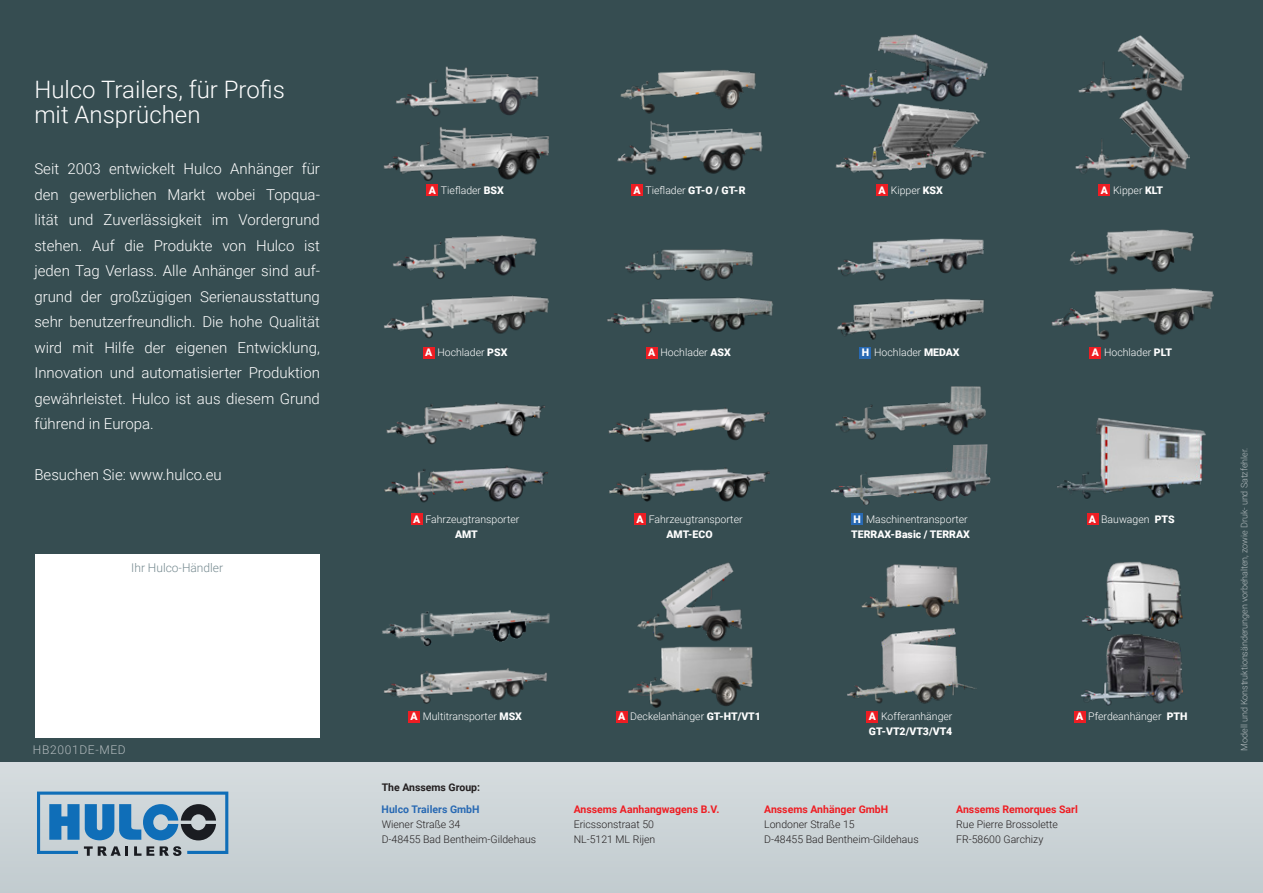
<style>
.page{position:relative;width:1263px;height:893px;background:#fff}
.page>*{position:absolute;margin:0;border:0;box-sizing:border-box;transform-origin:0 0}
.t1{font:300 24px/25.5px "Roboto";color:#fff}
.t2{font:300 15px/25.5px "Roboto";color:#fff;text-align:justify}
.t3{font:300 12px "Roboto";color:#768a90}
.t4{font:300 12px "Roboto";letter-spacing:.055em;color:#b3bbbe}
.t5{font:300 10.5px/15px "Roboto";color:#fff;text-align:center}
.t6{font:300 10.5px "Roboto";color:#231f20}
.t7{font:900 10.5px/15px "Roboto";color:#fff}
.t8{font:700 10.5px "Roboto";color:#ee1d23}
.t9{font:700 10.5px "Roboto";color:#2869b3}
.t10{font:700 10.5px "Roboto";color:#231f20}
.t11{font:300 9px "Roboto";letter-spacing:-.005em;color:#b3bbbe}
.s1{font-weight:900}
.s2{font-weight:300}
</style>
<div class="page">
<div style="left:0;top:505px;width:1263px;height:388px;background:#ccd4d7"></div>
<div style="left:0;top:0;width:1263px;height:762px;background:#364d51"></div>
<img style="left:396px;top:66px;width:143px;height:51px">
<img style="left:383px;top:127px;width:166px;height:54px">
<div style="left:426px;top:184px;width:12px;height:12px;background:#ee1d23"></div>
<img style="left:834px;top:34px;width:154px;height:67px">
<img style="left:835px;top:101px;width:151px;height:79px">
<div style="left:876px;top:184px;width:12px;height:12px;background:#ee1d23"></div>
<img style="left:384px;top:668px;width:163px;height:36px">
<img style="left:382px;top:610px;width:168px;height:36px">
<div style="left:408px;top:711px;width:12px;height:11px;background:#ee1d23"></div>
<img style="left:384px;top:295px;width:165px;height:44px">
<img style="left:393px;top:235px;width:144px;height:44px">
<div style="left:423px;top:347px;width:11px;height:12px;background:#ee1d23"></div>
<img style="left:1051px;top:288px;width:163px;height:52px">
<img style="left:1069px;top:229px;width:125px;height:46px">
<div style="left:1089px;top:347px;width:12px;height:12px;background:#ee1d23"></div>
<img style="left:861px;top:564px;width:98px;height:54px">
<img style="left:847px;top:628px;width:129px;height:76px">
<div style="left:866px;top:711px;width:12px;height:11px;background:#ee1d23"></div>
<img style="left:637px;top:562px;width:105px;height:79px">
<img style="left:628px;top:646px;width:125px;height:62px">
<div style="left:616px;top:711px;width:11px;height:11px;background:#ee1d23"></div>
<img style="left:617px;top:121px;width:146px;height:54px">
<div style="left:631px;top:185px;width:12px;height:11px;background:#ee1d23"></div>
<img style="left:620px;top:70px;width:136px;height:44px">
<img style="left:386px;top:402px;width:159px;height:42px">
<div style="left:411px;top:513px;width:12px;height:12px;background:#ee1d23"></div>
<img style="left:384px;top:466px;width:164px;height:37px">
<img style="left:609px;top:467px;width:161px;height:35px">
<div style="left:634px;top:513px;width:12px;height:12px;background:#ee1d23"></div>
<img style="left:608px;top:408px;width:162px;height:34px">
<img style="left:1075px;top:101px;width:114px;height:78px">
<img style="left:1078px;top:35px;width:106px;height:66px">
<div style="left:1099px;top:185px;width:11px;height:11px;background:#ee1d23"></div>
<img style="left:837px;top:299px;width:147px;height:41px">
<div style="left:860px;top:347px;width:11px;height:12px;background:#2869b3"></div>
<img style="left:837px;top:238px;width:147px;height:43px">
<img style="left:607px;top:297px;width:166px;height:36px">
<div style="left:646px;top:347px;width:12px;height:12px;background:#ee1d23"></div>
<img style="left:625px;top:249px;width:128px;height:32px">
<div style="left:1074px;top:711px;width:11px;height:11px;background:#ee1d23"></div>
<img style="left:1080px;top:634px;width:103px;height:72px">
<img style="left:1081px;top:561px;width:102px;height:70px">
<div style="left:851px;top:513px;width:12px;height:12px;background:#2869b3"></div>
<img style="left:831px;top:444px;width:146px;height:48px">
<img style="left:835px;top:386px;width:151px;height:54px">
<img style="left:1057px;top:418px;width:149px;height:81px">
<div style="left:1087px;top:513px;width:11px;height:12px;background:#ee1d23"></div>
<div style="left:35px;top:555px;width:285px;height:183px;background:#fff"></div>
<svg style="left:37px;top:791px;width:191px;height:65px"></svg>
<p class="t1" style="left:34px;top:75px;width:252px">Hulco Trailers, für Profis mit Ansprüchen</p>
<p class="t2" style="left:34px;top:155px;width:287px">Seit 2003 entwickelt Hulco Anhänger für den gewerblichen Markt wobei Topqua&shy;lität und Zuverlässigkeit im Vordergrund stehen. Auf die Produkte von Hulco ist jeden Tag Verlass. Alle Anhänger sind auf&shy;grund der großzügigen Serienausstattung sehr benutzerfreundlich. Die hohe Qualität wird mit Hilfe der eigenen Entwicklung, Innovation und automatisierter Produktion gewährleistet. Hulco ist aus diesem Grund führend in Europa.</p>
<p class="t2" style="left:34px;top:461px;width:189px">Besuchen Sie: www.hulco.eu</p>
<p class="t3" style="left:131px;top:559px;width:93px">Ihr Hulco-Händler</p>
<p class="t4" style="left:33px;top:742px;width:94px">HB2001DE-MED</p>
<p class="t5" style="left:429px;top:182px;width:76px"><span class="s1">A</span> Tieflader <span class="s1">BSX</span></p>
<p class="t5" style="left:878px;top:182px;width:66px"><span class="s1">A</span> Kipper <span class="s1">KSX</span></p>
<p class="t7" style="left:633px;top:182px;width:114px">A <span class="s2">Tieflader</span> GT-O / GT-R</p>
<p class="t5" style="left:1101px;top:182px;width:64px"><span class="s1">A</span> Kipper <span class="s1">KLT</span></p>
<p class="t5" style="left:648px;top:345px;width:84px"><span class="s1">A</span> Hochlader <span class="s1">ASX</span></p>
<p class="t5" style="left:862px;top:345px;width:99px"><span class="s1">H</span> Hochlader <span class="s1">MEDAX</span></p>
<p class="t5" style="left:425px;top:345px;width:84px"><span class="s1">A</span> Hochlader <span class="s1">PSX</span></p>
<p class="t5" style="left:1092px;top:345px;width:82px"><span class="s1">A</span> Hochlader <span class="s1">PLT</span></p>
<p class="t5" style="left:413px;top:511px;width:108px"><span class="s1">A</span> Fahrzeugtransporter<br><span class="s1">AMT</span></p>
<p class="t5" style="left:636px;top:511px;width:108px"><span class="s1">A</span> Fahrzeugtransporter<br><span class="s1">AMT-ECO</span></p>
<p class="t7" style="left:851px;top:511px;width:120px">H <span class="s2">Maschinentransporter<br></span>TERRAX-Basic / TERRAX</p>
<p class="t5" style="left:1089px;top:511px;width:87px"><span class="s1">A</span> Bauwagen <span class="s1">PTS</span></p>
<p class="t5" style="left:411px;top:709px;width:113px"><span class="s1">A</span> Multitransporter <span class="s1">MSX</span></p>
<p class="t5" style="left:618px;top:709px;width:144px"><span class="s1">A</span> Deckelanhänger <span class="s1">GT-HT/VT1</span></p>
<p class="t7" style="left:869px;top:709px;width:85px">A <span class="s2">Kofferanhänger<br></span>GT-VT2/VT3/VT4</p>
<p class="t5" style="left:1076px;top:709px;width:113px"><span class="s1">A</span> Pferdeanhänger <span class="s1">PTH</span></p>
<p class="t10" style="left:382px;top:780px;width:100px">The Anssems Group:</p>
<p class="t9" style="left:382px;top:802px;width:99px">Hulco Trailers GmbH</p>
<p class="t8" style="left:574px;top:802px;width:147px">Anssems Aanhangwagens B.V.</p>
<p class="t8" style="left:764px;top:802px;width:126px">Anssems Anhänger GmbH</p>
<p class="t8" style="left:956px;top:802px;width:123px">Anssems Remorques Sarl</p>
<p class="t6" style="left:382px;top:817px;width:80px">Wiener Straße 34</p>
<p class="t6" style="left:574px;top:817px;width:82px">Ericssonstraat 50</p>
<p class="t6" style="left:764px;top:817px;width:92px">Londoner Straße 15</p>
<p class="t6" style="left:956px;top:817px;width:103px">Rue Pierre Brossolette</p>
<p class="t6" style="left:382px;top:832px;width:156px">D-48455 Bad Bentheim-Gildehaus</p>
<p class="t6" style="left:574px;top:832px;width:83px">NL-5121 ML Rijen</p>
<p class="t6" style="left:764px;top:832px;width:156px">D-48455 Bad Bentheim-Gildehaus</p>
<p class="t6" style="left:956px;top:832px;width:89px">FR-58600 Garchizy</p>
<p class="t11" style="left:1238px;top:750px;width:304px;rotate:-90deg">Modell und Konstruktionsänderungen vorbehalten, zowie Druk- und Satzfehler.</p>
</div>
